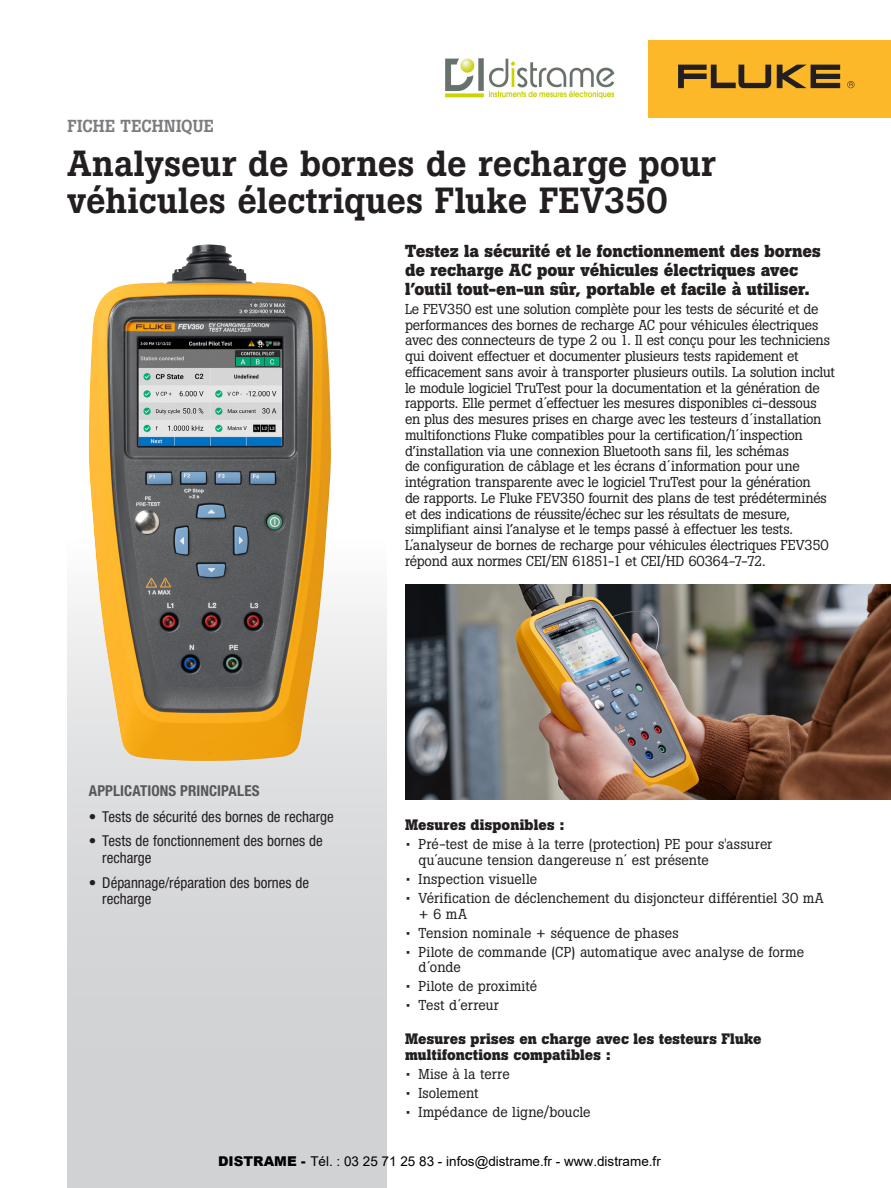
<style>
.page{position:relative;width:891px;height:1188px;background:#fff}
.page>*{position:absolute;margin:0;border:0;box-sizing:border-box;transform-origin:0 0}
.Headline{font:500 36px/37.5px "Boton Pro";color:#231f20}
.Subhead_1{font:700 17.25px/18.8px "Boton Pro";color:#231f20}
.t1{font:500 17.25px "Boton Pro";letter-spacing:.01em;color:#7a7c7f}
.t2{font:condensed 15px/16.5px "Helvetica Neue LT Pro";color:#231f20}
.Subhead_3{font:700 15px/16.5px "Boton Pro";letter-spacing:.01em;color:#231f20}
.Gradient_subhead{font:700 condensed 15px "Helvetica Neue LT Pro";letter-spacing:.01em;color:#57585a}
.Bullet_body{font:14.25px/15.8px "Boton Pro";letter-spacing:-.01em;color:#231f20}
.Bullet_body-2{font:14.25px "Boton Pro";letter-spacing:.015em;color:#231f20}
.t3{font:13.5px "Arial";color:#000}
.s1{font-weight:900}
.s2{font-style:inherit}
</style>
<div class="page">
<div style="left:68px;top:540px;width:319px;height:648px;background:#d1d2d4"></div>
<div style="left:648px;top:40px;width:243px;height:78px;background:#fcb828"></div>
<svg style="left:777px;top:65px;width:63px;height:23px"></svg>
<svg style="left:678px;top:65px;width:93px;height:23px"></svg>
<svg style="left:847px;top:81px;width:8px;height:7px"></svg>
<img style="left:405px;top:584px;width:486px;height:216px">
<img style="left:89px;top:245px;width:242px;height:516px">
<img style="left:445px;top:58px;width:170px;height:41px">
<p class="t1" style="left:68px;top:115px;width:148px">FICHE TECHNIQUE</p>
<p class="Headline" style="left:68px;top:144px;width:650px">Analyseur de bornes de recharge pour véhicules électriques Fluke FEV350</p>
<p class="Subhead_1" style="left:405px;top:242px;width:417px">Testez la sécurité et le fonctionnement des bornes de recharge AC pour véhicules électriques avec l’outil tout-en-un sûr, portable et facile à utiliser.</p>
<p class="Bullet_body" style="left:405px;top:301px;width:431px">Le FEV350 est une solution complète pour les tests de sécurité et de performances des bornes de recharge AC pour véhicules électriques avec des connecteurs de type 2 ou 1. Il est conçu pour les techniciens qui doivent effectuer et documenter plusieurs tests rapidement et efficacement sans avoir à transporter plusieurs outils. La solution inclut le module logiciel TruTest pour la documentation et la génération de rapports. Elle permet d´effectuer les mesures disponibles ci-dessous en plus des mesures prises en charge avec les testeurs d´installation multifonctions Fluke compatibles pour la certification/l´inspection d’installation via une connexion Bluetooth sans fil, les schémas<br>de configuration de câblage et les écrans d´information pour une intégration transparente avec le logiciel TruTest pour la génération<br>de rapports. Le Fluke FEV350 fournit des plans de test prédéterminés et des indications de réussite/échec sur les résultats de mesure, simplifiant ainsi l’analyse et le temps passé à effectuer les tests.<br>L´analyseur de bornes de recharge pour véhicules électriques FEV350 répond aux normes CEI/EN 61851-1 et CEI/HD 60364-7-72.</p>
<p class="Gradient_subhead" style="left:89px;top:782px;width:172px">APPLICATIONS PRINCIPALES</p>
<p class="t2" style="left:89px;top:808px;width:246px">• Tests de sécurité des bornes de recharge</p>
<p class="t2" style="left:102px;top:833px;width:222px;text-indent:-14px">• Tests de fonctionnement des bornes de recharge</p>
<p class="t2" style="left:102px;top:874px;width:208px;text-indent:-14px">• Dépannage/réparation des bornes de recharge</p>
<p class="Subhead_3" style="left:405px;top:817px;width:161px">Mesures disponibles :</p>
<p class="Bullet_body" style="left:419px;top:836px;width:355px;text-indent:-14px">• Pré-test de mise à la terre (protection) PE pour s'assurer qu´aucune tension dangereuse n´ est présente</p>
<p class="Bullet_body-2" style="left:405px;top:870px;width:134px">• Inspection visuelle</p>
<p class="Bullet_body" style="left:419px;top:890px;width:407px;text-indent:-14px">• Vérification de déclenchement du disjoncteur différentiel 30 mA + 6 mA</p>
<p class="Bullet_body" style="left:405px;top:925px;width:275px">• Tension nominale + séquence de phases</p>
<p class="Bullet_body" style="left:419px;top:944px;width:387px;text-indent:-14px">• Pilote de commande (CP) automatique avec analyse de forme d´onde</p>
<p class="Bullet_body" style="left:405px;top:979px;width:134px">• Pilote de proximité</p>
<p class="Bullet_body" style="left:405px;top:998px;width:95px">• Test d´erreur</p>
<p class="Subhead_3" style="left:405px;top:1030px;width:358px">Mesures prises en charge avec les testeurs Fluke multifonctions compatibles :</p>
<p class="Bullet_body" style="left:405px;top:1066px;width:106px">• Mise à la terre</p>
<p class="Bullet_body" style="left:405px;top:1085px;width:75px">• Isolement</p>
<p class="Bullet_body" style="left:405px;top:1104px;width:187px">• Impédance de ligne/boucle</p>
<p class="t3" style="left:218px;top:1152px;width:444px"><span class="s1">DISTRAME -</span> T<span class="s2">é</span>l. : 03 25 71 25 83 - infos@distrame.fr - www.distrame.fr</p>
</div>
